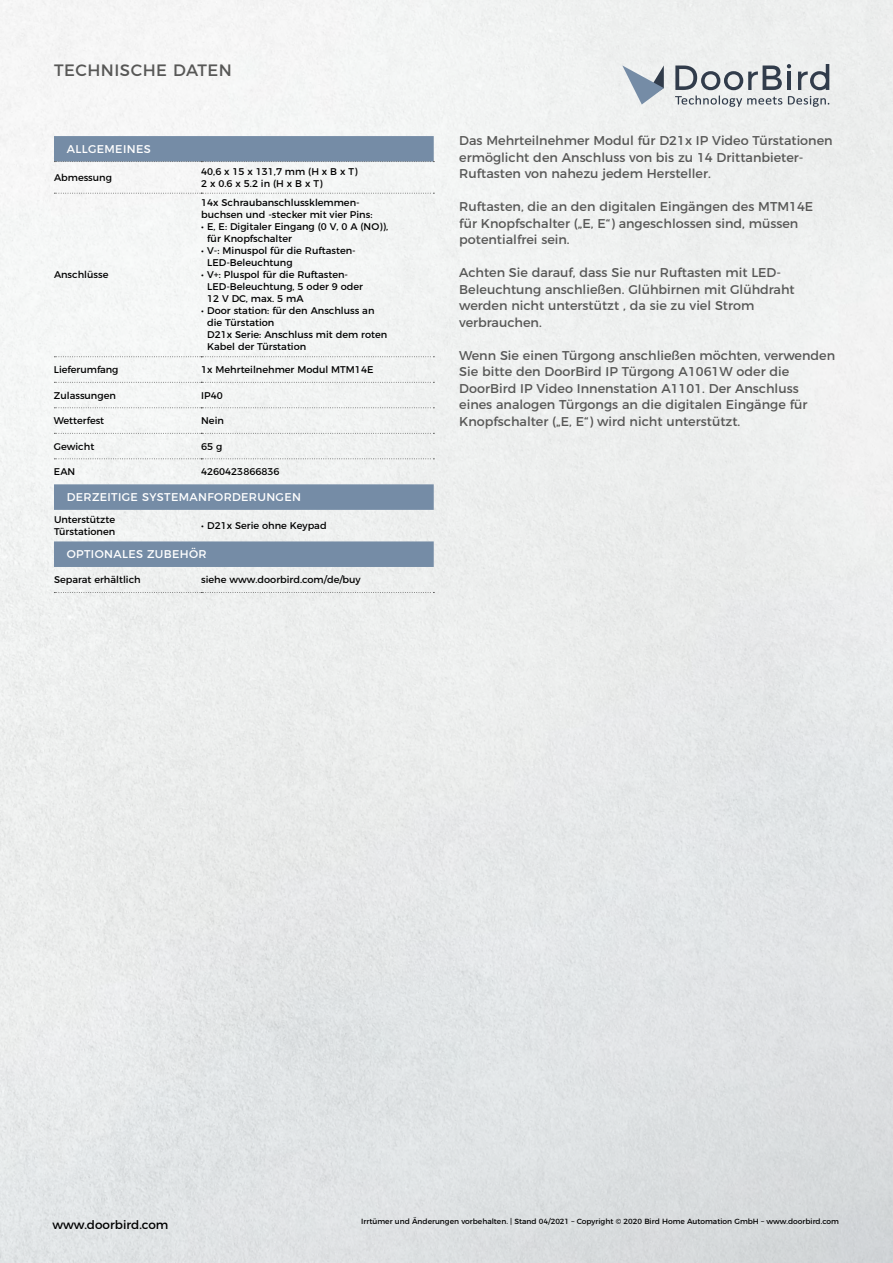
<style>
.page{position:relative;width:893px;height:1263px;background:#fff}
.page>*{position:absolute;margin:0;border:0;box-sizing:border-box;transform-origin:0 0}
.t1{font:16.5px "Montserrat";letter-spacing:.03em;color:#575756}
.t2{font:12.75px/16.5px "Montserrat";color:#575756}
.t3{font:12px "Montserrat";color:#000}
.t4{font:11.25px "Montserrat";letter-spacing:.03em;color:#fff}
.t5{font:9.75px/12px "Montserrat";color:#000}
.t6{font:7.5px "Montserrat";color:#000}
</style>
<div class="page">
<img style="left:0;top:0;width:893px;height:1263px">
<svg style="left:54px;top:136px;width:380px;height:431px;fill:#f2f4f3"></svg>
<svg style="left:54px;top:193px;width:380px;height:1px"></svg>
<svg style="left:54px;top:356px;width:380px;height:1px"></svg>
<svg style="left:54px;top:382px;width:380px;height:1px"></svg>
<svg style="left:54px;top:458px;width:380px;height:1px"></svg>
<svg style="left:54px;top:407px;width:380px;height:1px"></svg>
<svg style="left:54px;top:433px;width:380px;height:1px"></svg>
<svg style="left:54px;top:161px;width:380px;height:1px"></svg>
<svg style="left:54px;top:592px;width:380px;height:1px"></svg>
<svg style="left:622px;top:65px;width:42px;height:40px"></svg>
<svg style="left:675px;top:64px;width:154px;height:43px"></svg>
<p class="t1" style="left:54px;top:61px;width:179px">TECHNISCHE DATEN</p>
<p class="t4" style="left:67px;top:142px;width:85px">ALLGEMEINES</p>
<p class="t5" style="left:54px;top:171px;width:59px">Abmessung</p>
<p class="t5" style="left:201px;top:165px;width:158px">40,6 x 15 x 131,7 mm (H x B x T)<br>2 x 0.6 x 5.2 in (H x B x T)</p>
<p class="t5" style="left:54px;top:269px;width:56px">Anschlüsse</p>
<p class="t5" style="left:201px;top:197px;width:173px">14x Schraubanschlussklemmen&shy;buchsen und -stecker mit vier Pins:</p>
<p class="t5" style="left:207px;top:221px;width:182px;text-indent:-6px">• E, E: Digitaler Eingang (0 V, 0 A (NO)), für Knopfschalter</p>
<p class="t5" style="left:207px;top:245px;width:150px;text-indent:-6px">• V-: Minuspol für die Ruftasten-<br>LED-Beleuchtung</p>
<p class="t5" style="left:207px;top:269px;width:157px;text-indent:-6px">• V+: Pluspol für die Ruftasten-<br>LED-Beleuchtung, 5 oder 9 oder<br>12 V DC, max. 5 mA</p>
<p class="t5" style="left:207px;top:305px;width:182px;text-indent:-6px">• Door station: für den Anschluss an die Türstation<br>D21x Serie: Anschluss mit dem roten<br>Kabel der Türstation</p>
<p class="t5" style="left:54px;top:363px;width:66px">Lieferumfang</p>
<p class="t5" style="left:201px;top:363px;width:174px">1x Mehrteilnehmer Modul MTM14E</p>
<p class="t5" style="left:54px;top:389px;width:63px">Zulassungen</p>
<p class="t5" style="left:201px;top:389px;width:23px">IP40</p>
<p class="t5" style="left:54px;top:414px;width:52px">Wetterfest</p>
<p class="t5" style="left:201px;top:414px;width:24px">Nein</p>
<p class="t5" style="left:54px;top:440px;width:42px">Gewicht</p>
<p class="t5" style="left:201px;top:440px;width:23px">65 g</p>
<p class="t5" style="left:54px;top:466px;width:23px">EAN</p>
<p class="t5" style="left:201px;top:466px;width:80px">4260423866836</p>
<p class="t4" style="left:67px;top:491px;width:236px">DERZEITIGE SYSTEMANFORDERUNGEN</p>
<p class="t5" style="left:54px;top:514px;width:63px">Unterstützte<br>Türstationen</p>
<p class="t5" style="left:201px;top:520px;width:127px">• D21x Serie ohne Keypad</p>
<p class="t4" style="left:67px;top:548px;width:141px">OPTIONALES ZUBEHÖR</p>
<p class="t5" style="left:54px;top:574px;width:88px">Separat erhältlich</p>
<p class="t5" style="left:201px;top:574px;width:161px">siehe www.doorbird.com/de/buy</p>
<p class="t2" style="left:459px;top:132px;width:375px">Das Mehrteilnehmer Modul für D21x IP Video Türstationen ermöglicht den Anschluss von bis zu 14 Drittanbieter-<br>Ruftasten von nahezu jedem Hersteller.</p>
<p class="t2" style="left:459px;top:198px;width:355px">Ruftasten, die an den digitalen Eingängen des MTM14E für Knopfschalter („E, E“) angeschlossen sind, müssen potentialfrei sein.</p>
<p class="t2" style="left:459px;top:264px;width:337px">Achten Sie darauf, dass Sie nur Ruftasten mit LED-Beleuchtung anschließen. Glühbirnen mit Glühdraht werden nicht unterstützt , da sie zu viel Strom verbrauchen.</p>
<p class="t2" style="left:459px;top:347px;width:377px">Wenn Sie einen Türgong anschließen möchten, verwenden Sie bitte den DoorBird IP Türgong A1061W oder die DoorBird IP Video Innenstation A1101. Der Anschluss<br>eines analogen Türgongs an die digitalen Eingänge für Knopfschalter („E, E“) wird nicht unterstützt.</p>
<p class="t3" style="left:52px;top:1217px;width:118px">www.doorbird.com</p>
<p class="t6" style="left:361px;top:1217px;width:479px">Irrtümer und Änderungen vorbehalten. | Stand 04/2021 – Copyright © 2020 Bird Home Automation GmbH – www.doorbird.com</p>
</div>
